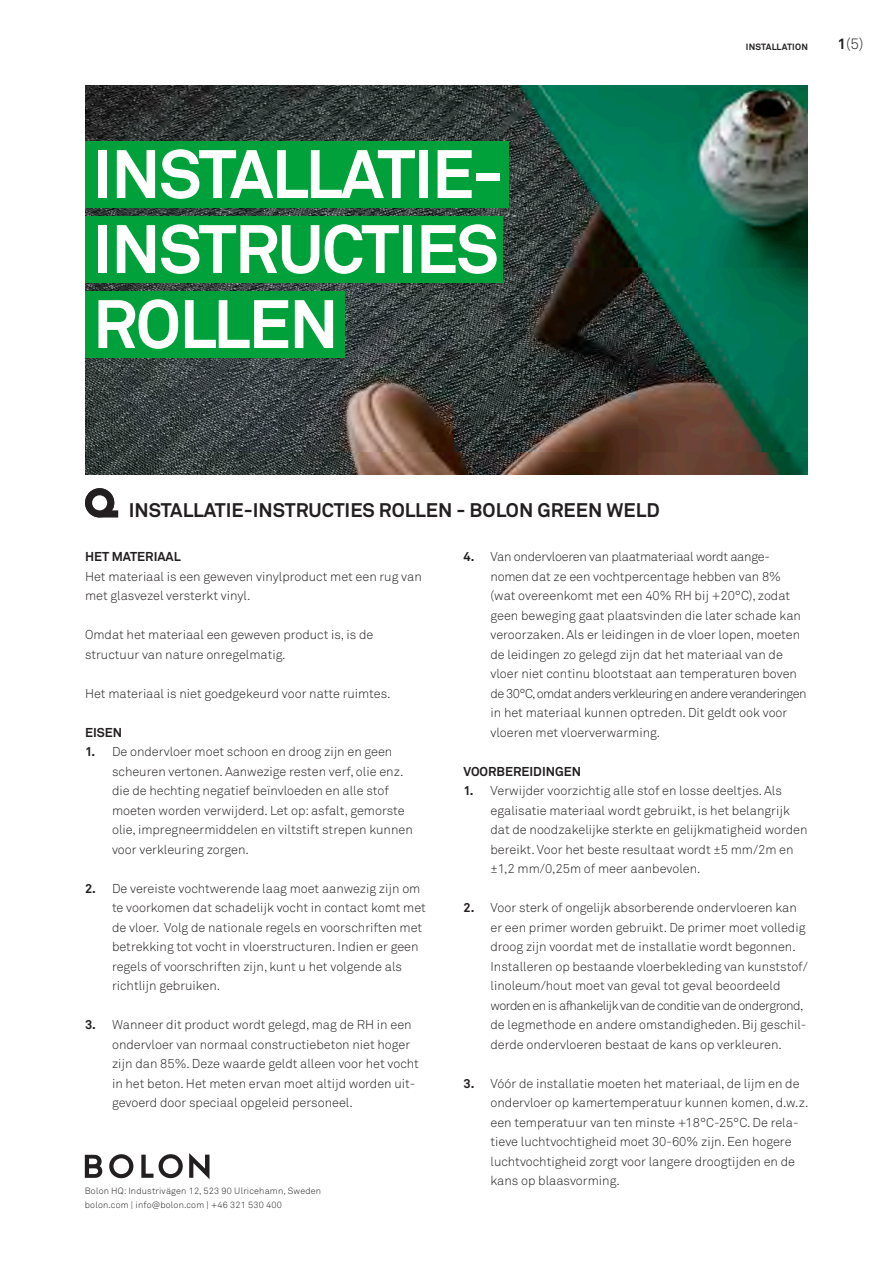
<style>
.page{position:relative;width:893px;height:1263px;background:#fff}
.page>*{position:absolute;margin:0;border:0;box-sizing:border-box;transform-origin:0 0}
.t1{font:700 67.5px/75px "Akkurat";letter-spacing:-.025em;color:#fff;text-align:justify}
.t2{font:700 19.5px "Akkurat";color:#231f20}
.t3{font:300 15px "Akkurat";color:#231f20}
.t4{font:300 12.75px/19.5px "Akkurat";color:#231f20}
.t5{font:700 12.75px "Akkurat";color:#231f20}
.t6{font:300 9px "Akkurat";letter-spacing:.02em;color:#231f20}
.t7{font:700 9px "Akkurat";letter-spacing:.02em;color:#231f20}
.s1{font-weight:700}
</style>
<div class="page">
<svg style="left:85px;top:488px;width:33px;height:29px"></svg>
<div style="left:85px;top:488px;width:29px;height:29px;background:#231f20;border-radius:50%"></div>
<div style="left:92px;top:495px;width:15px;height:15px;background:#fff;border-radius:50%"></div>
<svg style="left:109px;top:1154px;width:24px;height:24px"></svg>
<svg style="left:141px;top:1154px;width:42px;height:24px"></svg>
<svg style="left:189px;top:1153px;width:20px;height:26px"></svg>
<svg style="left:85px;top:1155px;width:17px;height:23px"></svg>
<img style="left:85px;top:85px;width:723px;height:389px">
<div style="left:85px;top:292px;width:259px;height:66px;background:#00a13b"></div>
<div style="left:85px;top:141px;width:423px;height:67px;background:#00a13b"></div>
<div style="left:85px;top:217px;width:418px;height:66px;background:#00a13b"></div>
<p class="t1" style="left:93px;top:136px;width:412px">INSTALLATIE-INSTRUCTIES ROLLEN</p>
<p class="t7" style="left:746px;top:41px;width:64px">INSTALLATION</p>
<p class="t3" style="left:837px;top:34px;width:27px"><span class="s1">1</span>(5)</p>
<p class="t2" style="left:129px;top:497px;width:533px">INSTALLATIE-INSTRUCTIES ROLLEN - BOLON GREEN WELD</p>
<p class="t5" style="left:85px;top:549px;width:97px">HET MATERIAAL</p>
<p class="t4" style="left:85px;top:566px;width:338px">Het materiaal is een geweven vinylproduct met een rug van met glasvezel versterkt vinyl.</p>
<p class="t4" style="left:85px;top:625px;width:290px">Omdat het materiaal een geweven product is, is de structuur van nature onregelmatig.</p>
<p class="t4" style="left:85px;top:683px;width:307px">Het materiaal is niet goedgekeurd voor natte ruimtes.</p>
<p class="t5" style="left:85px;top:724px;width:39px">EISEN</p>
<p class="t4" style="left:112px;top:742px;width:302px;text-indent:-27px"><span class="s1">1.</span> De ondervloer moet schoon en droog zijn en geen scheuren vertonen. Aanwezige resten verf, olie enz. die de hechting negatief beïnvloeden en alle stof moeten worden verwijderd. Let op: asfalt, gemorste olie, impregneermiddelen en viltstift strepen kunnen voor verkleuring zorgen.</p>
<p class="t4" style="left:85px;top:878px;width:337px"><span class="s1">2.</span> De vereiste vochtwerende laag moet aanwezig zijn om</p>
<p class="t4" style="left:112px;top:898px;width:315px">te voorkomen dat schadelijk vocht in contact komt met de vloer. Volg de nationale regels en voorschriften met betrekking tot vocht in vloerstructuren. Indien er geen regels of voorschriften zijn, kunt u het volgende als richtlijn gebruiken.</p>
<p class="t4" style="left:112px;top:1015px;width:308px;text-indent:-27px"><span class="s1">3.</span> Wanneer dit product wordt gelegd, mag de RH in een ondervloer van normaal constructiebeton niet hoger zijn dan 85%. Deze waarde geldt alleen voor het vocht in het beton. Het meten ervan moet altijd worden uit&shy;gevoerd door speciaal opgeleid personeel.</p>
<p class="t4" style="left:490px;top:547px;width:318px;text-indent:-27px"><span class="s1">4.</span> Van ondervloeren van plaatmateriaal wordt aange&shy;nomen dat ze een vochtpercentage hebben van 8% (wat overeenkomt met een 40% RH bij +20°C), zodat geen beweging gaat plaatsvinden die later schade kan veroorzaken. Als er leidingen in de vloer lopen, moeten de leidingen zo gelegd zijn dat het materiaal van de vloer niet continu blootstaat aan temperaturen boven de 30°C, omdat anders verkleuring en andere veranderingen in het materiaal kunnen optreden. Dit geldt ook voor vloeren met vloerverwarming.</p>
<p class="t5" style="left:463px;top:763px;width:119px">VOORBEREIDINGEN</p>
<p class="t4" style="left:490px;top:781px;width:319px;text-indent:-27px"><span class="s1">1.</span> Verwijder voorzichtig alle stof en losse deeltjes. Als egalisatie materiaal wordt gebruikt, is het belangrijk dat de noodzakelijke sterkte en gelijkmatigheid worden bereikt. Voor het beste resultaat wordt ±5 mm/2m en ±1,2 mm/0,25m of meer aanbevolen.</p>
<p class="t4" style="left:490px;top:898px;width:316px;text-indent:-27px"><span class="s1">2.</span> Voor sterk of ongelijk absorberende ondervloeren kan er een primer worden gebruikt. De primer moet volledig droog zijn voordat met de installatie wordt begonnen.</p>
<p class="t4" style="left:490px;top:956px;width:319px">Installeren op bestaande vloerbekleding van kunststof/ linoleum/hout moet van geval tot geval beoordeeld worden en is afhankelijk van de conditie van de ondergrond, de legmethode en andere omstandigheden. Bij geschil&shy;derde ondervloeren bestaat de kans op verkleuren.</p>
<p class="t4" style="left:490px;top:1073px;width:319px;text-indent:-27px"><span class="s1">3.</span> Vóór de installatie moeten het materiaal, de lijm en de ondervloer op kamertemperatuur kunnen komen, d.w.z. een temperatuur van ten minste +18°C-25°C. De rela&shy;tieve luchtvochtigheid moet 30-60% zijn. Een hogere luchtvochtigheid zorgt voor langere droogtijden en de kans op blaasvorming.</p>
<p class="t6" style="left:85px;top:1185px;width:238px">Bolon HQ: Industrivägen 12, 523 90 Ulricehamn, Sweden</p>
<p class="t6" style="left:85px;top:1199px;width:199px">bolon.com | info@bolon.com | +46 321 530 400</p>
</div>
